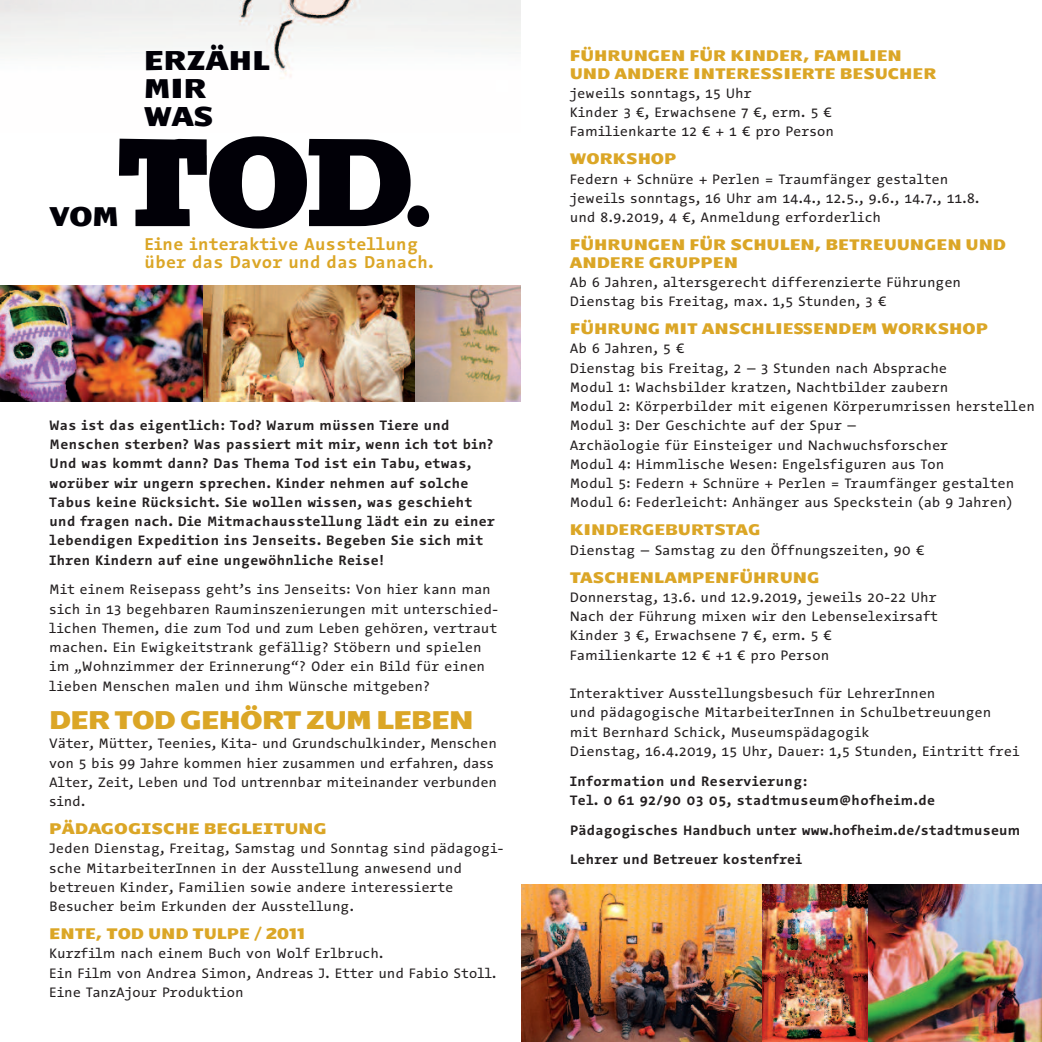
<style>
.page{position:relative;width:1042px;height:1042px;background:#fff}
.page>*{position:absolute;margin:0;border:0;box-sizing:border-box;transform-origin:0 0}
.t1{font:128.28px "FEZ Parenz";color:#010007}
.t2{font:28px/28px "FEZ Boyz";letter-spacing:.025em;color:#010007}
.t3{font:26.25px "FEZ Boyz";color:#dba626}
.t4{font:700 17.5px/17.5px "Theczyk 2011";letter-spacing:.025em;color:#dba626}
.t5{font:15.75px/17.5px "FEZ Boyz";letter-spacing:.04em;color:#dba626}
.t6{font:14px/19.2px "Theczyk 2011";letter-spacing:.04em;color:#231f20}
.t7{font:700 14px/19.2px "Theczyk 2011";letter-spacing:.03em;color:#231f20}
.s1{font-size:84px}
</style>
<div class="page">
<img style="left:0;top:285px;width:521px;height:117px">
<img style="left:761px;top:885px;width:107px;height:157px">
<img style="left:0;top:0;width:521px;height:79px">
<img style="left:521px;top:885px;width:240px;height:157px">
<img style="left:868px;top:885px;width:174px;height:157px">
<h2 class="t2" style="left:144px;top:46px;width:126px">ERZÄHL<br>MIR<br>WAS</h2>
<h1 class="t1" style="left:117px;top:107px;width:322px">tod<span class="s1">.</span></h1>
<p class="t4" style="left:144px;top:237px;width:290px">Eine interaktive Ausstellung über das Davor und das Danach.</p>
<h2 class="t2" style="left:50px;top:202px;width:70px">VOM</h2>
<p class="t7" style="left:50px;top:417px;width:446px">Was ist das eigentlich: Tod? Warum müssen Tiere und Menschen sterben? Was passiert mit mir, wenn ich tot bin?<br>Und was kommt dann? Das Thema Tod ist ein Tabu, etwas, worüber wir ungern sprechen. Kinder nehmen auf solche Tabus keine Rücksicht. Sie wollen wissen, was geschieht und fragen nach. Die Mitmachausstellung lädt ein zu einer lebendigen Expedition ins Jenseits. Begeben Sie sich mit Ihren Kindern auf eine ungewöhnliche Reise!</p>
<p class="t6" style="left:50px;top:581px;width:450px">Mit einem Reisepass geht’s ins Jenseits: Von hier kann man sich in 13 begehbaren Rauminszenierungen mit unterschied&shy;lichen Themen, die zum Tod und zum Leben gehören, vertraut machen. Ein Ewigkeitstrank gefällig? Stöbern und spielen im „Wohnzimmer der Erinnerung“? Oder ein Bild für einen lieben Menschen malen und ihm Wünsche mitgeben?</p>
<h3 class="t3" style="left:50px;top:704px;width:425px">DER TOD GEHÖRT ZUM LEBEN</h3>
<p class="t6" style="left:50px;top:735px;width:449px">Väter, Mütter, Teenies, Kita- und Grundschulkinder, Menschen von 5 bis 99 Jahre kommen hier zusammen und erfahren, dass Alter, Zeit, Leben und Tod untrennbar miteinander verbunden sind.</p>
<p class="t5" style="left:50px;top:820px;width:278px">PÄDAGOGISCHE BEGLEITUNG</p>
<p class="t6" style="left:50px;top:840px;width:455px">Jeden Dienstag, Freitag, Samstag und Sonntag sind pädagogi&shy;sche MitarbeiterInnen in der Ausstellung anwesend und betreuen Kinder, Familien sowie andere interessierte Besucher beim Erkunden der Ausstellung.</p>
<p class="t5" style="left:50px;top:925px;width:257px">ENTE, TOD UND TULPE / 2011</p>
<p class="t6" style="left:50px;top:945px;width:448px">Kurzfilm nach einem Buch von Wolf Erlbruch.<br>Ein Film von Andrea Simon, Andreas J. Etter und Fabio Stoll.<br>Eine TanzAjour Produktion</p>
<p class="t5" style="left:570px;top:47px;width:367px">FÜHRUNGEN FÜR KINDER, FAMILIEN<br>UND ANDERE INTERESSIERTE BESUCHER</p>
<p class="t6" style="left:570px;top:85px;width:265px">jeweils sonntags, 15 Uhr<br>Kinder 3 €, Erwachsene 7 €, erm. 5 €<br>Familienkarte 12 € + 1 € pro Person</p>
<p class="t5" style="left:570px;top:150px;width:107px">WORKSHOP</p>
<p class="t6" style="left:570px;top:171px;width:411px">Federn + Schnüre + Perlen = Traumfänger gestalten jeweils sonntags, 16 Uhr am 14.4., 12.5., 9.6., 14.7., 11.8. und 8.9.2019, 4 €, Anmeldung erforderlich</p>
<p class="t5" style="left:570px;top:236px;width:437px">FÜHRUNGEN FÜR SCHULEN, BETREUUNGEN UND<br>ANDERE GRUPPEN</p>
<p class="t6" style="left:570px;top:274px;width:392px">Ab 6 Jahren, altersgerecht differenzierte Führungen<br>Dienstag bis Freitag, max. 1,5 Stunden, 3 €</p>
<p class="t5" style="left:570px;top:320px;width:419px">FÜHRUNG MIT ANSCHLIEßENDEM WORKSHOP</p>
<p class="t6" style="left:570px;top:340px;width:466px">Ab 6 Jahren, 5 €<br>Dienstag bis Freitag, 2 – 3 Stunden nach Absprache<br>Modul 1: Wachsbilder kratzen, Nachtbilder zaubern<br>Modul 2: Körperbilder mit eigenen Körperumrissen herstellen Modul 3: Der Geschichte auf der Spur –<br>Archäologie für Einsteiger und Nachwuchsforscher<br>Modul 4: Himmlische Wesen: Engelsfiguren aus Ton<br>Modul 5: Federn + Schnüre + Perlen = Traumfänger gestalten Modul 6: Federleicht: Anhänger aus Speckstein (ab 9 Jahren)</p>
<p class="t5" style="left:570px;top:521px;width:191px">KINDERGEBURTSTAG</p>
<p class="t6" style="left:570px;top:542px;width:356px">Dienstag – Samstag zu den Öffnungszeiten, 90 €</p>
<p class="t5" style="left:570px;top:568px;width:250px">TASCHENLAMPENFÜHRUNG</p>
<p class="t6" style="left:570px;top:589px;width:369px">Donnerstag, 13.6. und 12.9.2019, jeweils 20-22 Uhr Nach der Führung mixen wir den Lebenselexirsaft Kinder 3 €, Erwachsene 7 €, erm. 5 € Familienkarte 12 € +1 € pro Person</p>
<p class="t6" style="left:570px;top:685px;width:450px">Interaktiver Ausstellungsbesuch für LehrerInnen<br>und pädagogische MitarbeiterInnen in Schulbetreuungen mit Bernhard Schick, Museumspädagogik<br>Dienstag, 16.4.2019, 15 Uhr, Dauer: 1,5 Stunden, Eintritt frei</p>
<p class="t7" style="left:570px;top:773px;width:366px">Information und Reservierung:<br>Tel. 0 61 92/90 03 05, stadtmuseum@hofheim.de</p>
<p class="t7" style="left:570px;top:816px;width:451px;line-height:29.8px">Pädagogisches Handbuch unter www.hofheim.de/stadtmuseum<br>Lehrer und Betreuer kostenfrei</p>
</div>
